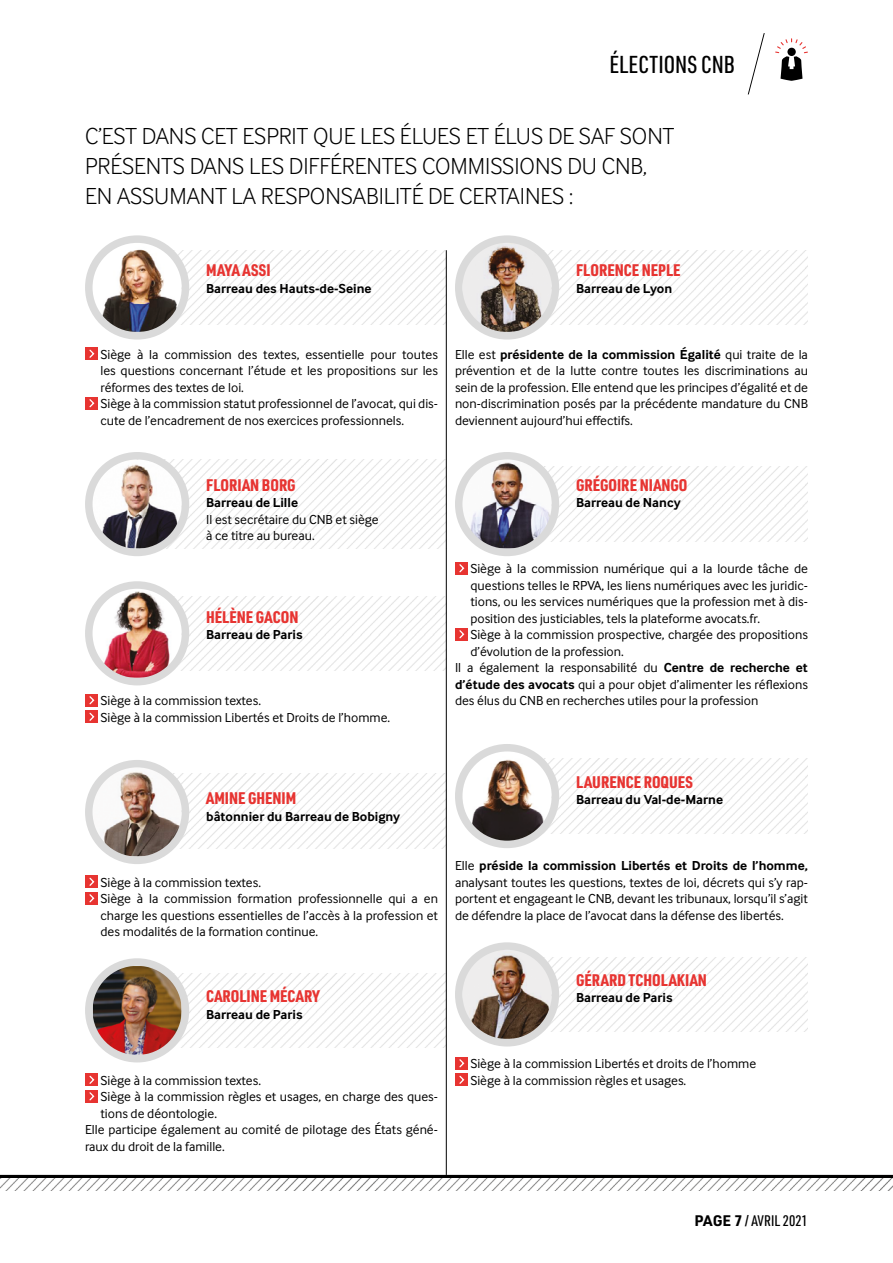
<style>
.page{position:relative;width:893px;height:1263px;background:#fff}
.page>*{position:absolute;margin:0;border:0;box-sizing:border-box;transform-origin:0 0}
.t1{font:300 24px/30px "Inter Face";color:#000}
.t2{font:500 24px "URWDIN Cond";color:#000}
.t3{font:900 16.5px "URWDIN Cond";color:#e73431}
.t4{font:500 15px "URWDIN Cond";color:#000}
.t5{font:13.5px/16.5px "Inter Face";color:#000}
.t6{font:700 13.5px "Inter Face";color:#000}
.s1{font-weight:700}
.s2{font-family:"URWDIN";font-weight:700}
</style>
<div class="page">
<img style="left:0;top:1178px;width:893px;height:13px">
<svg style="left:775px;top:38px;width:33px;height:43px"></svg>
<svg style="left:747px;top:33px;width:18px;height:62px"></svg>
<hr style="left:0;top:1175px;width:893px;height:3px;background:#000">
<img style="left:551px;top:957px;width:257px;height:75px">
<img style="left:551px;top:759px;width:257px;height:74px">
<img style="left:551px;top:467px;width:257px;height:74px">
<img style="left:551px;top:250px;width:257px;height:75px">
<img style="left:181px;top:973px;width:265px;height:75px">
<img style="left:181px;top:774px;width:265px;height:74px">
<img style="left:181px;top:596px;width:265px;height:75px">
<img style="left:164px;top:459px;width:282px;height:90px">
<img style="left:181px;top:250px;width:265px;height:75px">
<div style="left:85px;top:347px;width:13px;height:13px;background:#e73431"></div>
<svg style="left:89px;top:349px;width:6px;height:9px"></svg>
<div style="left:85px;top:397px;width:13px;height:13px;background:#e73431"></div>
<svg style="left:89px;top:399px;width:6px;height:9px"></svg>
<img style="left:94px;top:244px;width:87px;height:87px">
<div style="left:85px;top:235px;width:104px;height:105px;border:8px solid #dadada;border-radius:50%"></div>
<img style="left:93px;top:460px;width:88px;height:88px">
<div style="left:85px;top:452px;width:104px;height:104px;border:8px solid #dadada;border-radius:50%"></div>
<div style="left:85px;top:694px;width:13px;height:13px;background:#e73431"></div>
<svg style="left:89px;top:696px;width:6px;height:9px"></svg>
<div style="left:85px;top:710px;width:13px;height:13px;background:#e73431"></div>
<svg style="left:89px;top:712px;width:6px;height:9px"></svg>
<img style="left:93px;top:589px;width:88px;height:89px">
<div style="left:85px;top:581px;width:104px;height:104px;border:8px solid #dadada;border-radius:50%"></div>
<div style="left:85px;top:875px;width:13px;height:13px;background:#e73431"></div>
<svg style="left:89px;top:877px;width:6px;height:9px"></svg>
<div style="left:85px;top:892px;width:13px;height:13px;background:#e73431"></div>
<svg style="left:89px;top:894px;width:6px;height:9px"></svg>
<img style="left:93px;top:768px;width:88px;height:88px">
<div style="left:85px;top:760px;width:104px;height:104px;border:8px solid #dadada;border-radius:50%"></div>
<div style="left:85px;top:1073px;width:13px;height:13px;background:#e73431"></div>
<svg style="left:89px;top:1075px;width:6px;height:9px"></svg>
<div style="left:85px;top:1090px;width:13px;height:13px;background:#e73431"></div>
<svg style="left:89px;top:1092px;width:6px;height:9px"></svg>
<img style="left:93px;top:966px;width:88px;height:89px">
<div style="left:85px;top:958px;width:104px;height:104px;border:8px solid #dadada;border-radius:50%"></div>
<img style="left:464px;top:244px;width:87px;height:87px">
<div style="left:455px;top:235px;width:104px;height:105px;border:8px solid #dadada;border-radius:50%"></div>
<div style="left:455px;top:562px;width:13px;height:13px;background:#e73431"></div>
<svg style="left:459px;top:564px;width:6px;height:9px"></svg>
<div style="left:455px;top:628px;width:13px;height:13px;background:#e73431"></div>
<svg style="left:459px;top:630px;width:6px;height:9px"></svg>
<img style="left:463px;top:460px;width:88px;height:88px">
<div style="left:455px;top:452px;width:104px;height:104px;border:8px solid #dadada;border-radius:50%"></div>
<img style="left:463px;top:757px;width:88px;height:87px">
<div style="left:455px;top:744px;width:104px;height:104px;border:8px solid #dadada;border-radius:50%"></div>
<div style="left:455px;top:1057px;width:13px;height:13px;background:#e73431"></div>
<svg style="left:459px;top:1059px;width:6px;height:9px"></svg>
<div style="left:455px;top:1073px;width:13px;height:13px;background:#e73431"></div>
<svg style="left:459px;top:1075px;width:6px;height:9px"></svg>
<img style="left:463px;top:951px;width:88px;height:88px">
<div style="left:455px;top:942px;width:104px;height:104px;border:8px solid #dadada;border-radius:50%"></div>
<hr style="left:446px;top:250px;width:1px;height:925px;background:#000">
<h1 class="t2" style="left:609px;top:49px;width:127px">ÉLECTIONS CNB</h1>
<h1 class="t1" style="left:85px;top:120px;width:591px">C’EST DANS CET ESPRIT QUE LES ÉLUES ET ÉLUS DE SAF SONT<br>PRÉSENTS DANS LES DIFFÉRENTES COMMISSIONS DU CNB,<br>EN ASSUMANT LA RESPONSABILITÉ DE CERTAINES :</h1>
<p class="t3" style="left:206px;top:259px;width:66px">MAYA ASSI</p>
<p class="t6" style="left:206px;top:280px;width:167px">Barreau des Hauts-de-Seine</p>
<p class="t3" style="left:576px;top:259px;width:106px">FLORENCE NEPLE</p>
<p class="t6" style="left:576px;top:280px;width:98px">Barreau de Lyon</p>
<p class="t5" style="left:100px;top:346px;width:339px">Siège à la commission des textes, essentielle pour toutes les questions concernant l’étude et les propositions sur les réformes des textes de loi.<br>Siège à la commission statut professionnel de l’avocat, qui dis&shy;cute de l’encadrement de nos exercices professionnels.</p>
<p class="t5" style="left:455px;top:346px;width:354px;text-align:justify">Elle est <span class="s1">présidente de la commission Égalité</span> qui traite de la prévention et de la lutte contre toutes les discriminations au sein de la profession. Elle entend que les principes d’égalité et de non-discrimination posés par la précédente mandature du CNB deviennent aujourd’hui effectifs.</p>
<p class="t3" style="left:206px;top:473px;width:91px">FLORIAN BORG</p>
<p class="t6" style="left:206px;top:495px;width:93px">Barreau de Lille</p>
<p class="t5" style="left:206px;top:511px;width:174px">Il est secrétaire du CNB et siège à ce titre au bureau.</p>
<p class="t3" style="left:206px;top:605px;width:94px">HÉLÈNE GACON</p>
<p class="t6" style="left:206px;top:627px;width:98px">Barreau de Paris</p>
<p class="t5" style="left:100px;top:692px;width:291px">Siège à la commission textes.<br>Siège à la commission Libertés et Droits de l’homme.</p>
<p class="t3" style="left:576px;top:473px;width:113px">GRÉGOIRE NIANGO</p>
<p class="t6" style="left:576px;top:495px;width:106px">Barreau de Nancy</p>
<p class="t5" style="left:470px;top:560px;width:339px">Siège à la commission numérique qui a la lourde tâche de</p>
<p class="t5" style="left:470px;top:577px;width:339px">questions telles le RPVA, les liens numériques avec les juridic-</p>
<p class="t5" style="left:470px;top:593px;width:339px">tions, ou les services numériques que la profession met à dis-</p>
<p class="t5" style="left:470px;top:610px;width:291px">position des justiciables, tels la plateforme avocats.fr.</p>
<p class="t5" style="left:470px;top:626px;width:339px">Siège à la commission prospective, chargée des propositions</p>
<p class="t5" style="left:470px;top:643px;width:155px">d’évolution de la profession.</p>
<p class="t5" style="left:455px;top:659px;width:354px">Il a également la responsabilité du <span class="s1">Centre de recherche et</span></p>
<p class="t5" style="left:455px;top:676px;width:354px"><span class="s1">d’étude des avocats</span> qui a pour objet d’alimenter les réflexions</p>
<p class="t5" style="left:455px;top:692px;width:305px">des élus du CNB en recherches utiles pour la profession</p>
<p class="t3" style="left:206px;top:787px;width:92px">AMINE GHENIM</p>
<p class="t6" style="left:206px;top:808px;width:195px">bâtonnier du Barreau de Bobigny</p>
<p class="t5" style="left:100px;top:874px;width:339px">Siège à la commission textes.<br>Siège à la commission formation professionnelle qui a en charge les questions essentielles de l’accès à la profession et des modalités de la formation continue.</p>
<p class="t3" style="left:206px;top:985px;width:115px">CAROLINE MÉCARY</p>
<p class="t6" style="left:206px;top:1006px;width:98px">Barreau de Paris</p>
<p class="t5" style="left:100px;top:1072px;width:162px">Siège à la commission textes.</p>
<p class="t5" style="left:100px;top:1088px;width:339px">Siège à la commission règles et usages, en charge des ques-</p>
<p class="t5" style="left:100px;top:1105px;width:118px">tions de déontologie.</p>
<p class="t5" style="left:85px;top:1121px;width:354px">Elle participe également au comité de pilotage des États géné-</p>
<p class="t5" style="left:85px;top:1138px;width:141px">raux du droit de la famille.</p>
<p class="t3" style="left:576px;top:770px;width:118px">LAURENCE ROQUES</p>
<p class="t6" style="left:576px;top:792px;width:148px">Barreau du Val-de-Marne</p>
<p class="t5" style="left:455px;top:857px;width:354px;text-align:justify">Elle <span class="s1">préside la commission Libertés et Droits de l’homme, </span>analysant toutes les questions, textes de loi, décrets qui s’y rap&shy;portent et engageant le CNB, devant les tribunaux, lorsqu’il s’agit de défendre la place de l’avocat dans la défense des libertés.</p>
<p class="t3" style="left:576px;top:968px;width:132px">GÉRARD TCHOLAKIAN</p>
<p class="t6" style="left:576px;top:990px;width:98px">Barreau de Paris</p>
<p class="t5" style="left:470px;top:1055px;width:287px">Siège à la commission Libertés et droits de l’homme<br>Siège à la commission règles et usages.</p>
<p class="t4" style="left:694px;top:1210px;width:115px"><span class="s2">PAGE 7</span> / AVRIL 2021</p>
</div>
